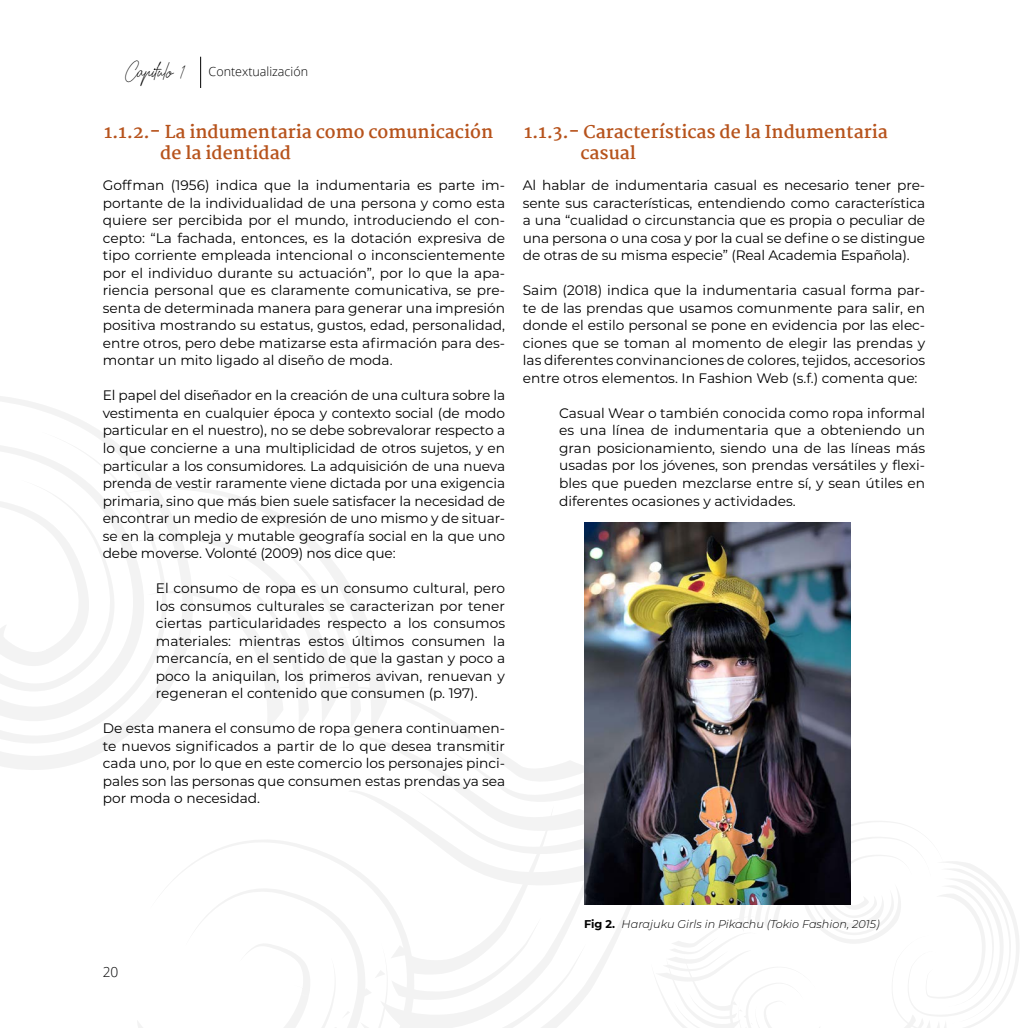
<style>
.page{position:relative;width:1028px;height:1028px;background:#fff}
.page>*{position:absolute;margin:0;border:0;box-sizing:border-box;transform-origin:0 0}
.t1{font:700 17.5px/21px "Martel";color:#b7531c}
.t2{font:13.75px/17.5px "Montserrat";color:#000;text-align:justify}
.t3{font:300 13.75px "Open Sans";color:#020203}
.t4{font:300 12.5px "Open Sans";color:#000}
.t5{font:italic 300 11.25px "Montserrat";color:#000}
.s1{font-family:"Hamillton Demo";font-weight:400;font-size:20px}
.s2{font-weight:700;font-style:normal}
</style>
<div class="page">
<hr style="left:200px;top:57px;width:1px;height:31px;background:#000">
<svg style="left:0;top:396px;width:98px;height:34px"></svg>
<svg style="left:0;top:442px;width:643px;height:586px"></svg>
<svg style="left:650px;top:820px;width:369px;height:208px"></svg>
<img style="left:584px;top:523px;width:266px;height:381px">
<p class="t4" style="left:125px;top:63px;width:184px"><span class="s1">Capitulo 1</span> Contextualización</p>
<p class="t1" style="left:160px;top:121px;width:334px;text-indent:-56px">1.1.2.- La indumentaria como comunicación de la identidad</p>
<p class="t2" style="left:103px;top:176px;width:404px">Goffman (1956) indica que la indumentaria es parte im&shy;portante de la individualidad de una persona y como esta quiere ser percibida por el mundo, introduciendo el con&shy;cepto: “La fachada, entonces, es la dotación expresiva de tipo corriente empleada intencional o inconscientemente por el individuo durante su actuación”, por lo que la apa&shy;riencia personal que es claramente comunicativa, se pre&shy;senta de determinada manera para generar una impresión positiva mostrando su estatus, gustos, edad, personalidad, entre otros, pero debe matizarse esta afirmación para des&shy;montar un mito ligado al diseño de moda.</p>
<p class="t2" style="left:103px;top:386px;width:404px">El papel del diseñador en la creación de una cultura sobre la vestimenta en cualquier época y contexto social (de modo particular en el nuestro), no se debe sobrevalorar respecto a lo que concierne a una multiplicidad de otros sujetos, y en particular a los consumidores. La adquisición de una nueva prenda de vestir raramente viene dictada por una exigencia primaria, sino que más bien suele satisfacer la necesidad de encontrar un medio de expresión de uno mismo y de situar&shy;se en la compleja y mutable geografía social en la que uno debe moverse. Volonté (2009) nos dice que:</p>
<p class="t2" style="left:156px;top:579px;width:351px">El consumo de ropa es un consumo cultural, pero los consumos culturales se caracterizan por tener ciertas particularidades respecto a los consumos materiales: mientras estos últimos consumen la mercancía, en el sentido de que la gastan y poco a poco la aniquilan, los primeros avivan, renuevan y regeneran el contenido que consumen (p. 197).</p>
<p class="t2" style="left:103px;top:719px;width:404px">De esta manera el consumo de ropa genera continuamen&shy;te nuevos significados a partir de lo que desea transmitir cada uno, por lo que en este comercio los personajes pinci&shy;pales son las personas que consumen estas prendas ya sea por moda o necesidad.</p>
<p class="t1" style="left:580px;top:121px;width:309px;text-indent:-56px">1.1.3.- Características de la Indumentaria casual</p>
<p class="t2" style="left:523px;top:176px;width:404px">Al hablar de indumentaria casual es necesario tener pre&shy;sente sus características, entendiendo como característica a una “cualidad o circunstancia que es propia o peculiar de una persona o una cosa y por la cual se define o se distingue de otras de su misma especie” (Real Academia Española).</p>
<p class="t2" style="left:523px;top:281px;width:404px">Saim (2018) indica que la indumentaria casual forma par&shy;te de las prendas que usamos comunmente para salir, en donde el estilo personal se pone en evidencia por las elec&shy;ciones que se toman al momento de elegir las prendas y las diferentes convinanciones de colores, tejidos, accesorios entre otros elementos. In Fashion Web (s.f.) comenta que:</p>
<p class="t2" style="left:559px;top:404px;width:367px">Casual Wear o también conocida como ropa informal es una línea de indumentaria que a obteniendo un gran posicionamiento, siendo una de las líneas más usadas por los jóvenes, son prendas versátiles y flexi&shy;bles que pueden mezclarse entre sí, y sean útiles en diferentes ocasiones y actividades.</p>
<p class="t3" style="left:103px;top:962px;width:17px">20</p>
<p class="t5" style="left:584px;top:916px;width:297px"><span class="s2">Fig 2.</span> Harajuku Girls in Pikachu (Tokio Fashion, 2015)</p>
</div>
